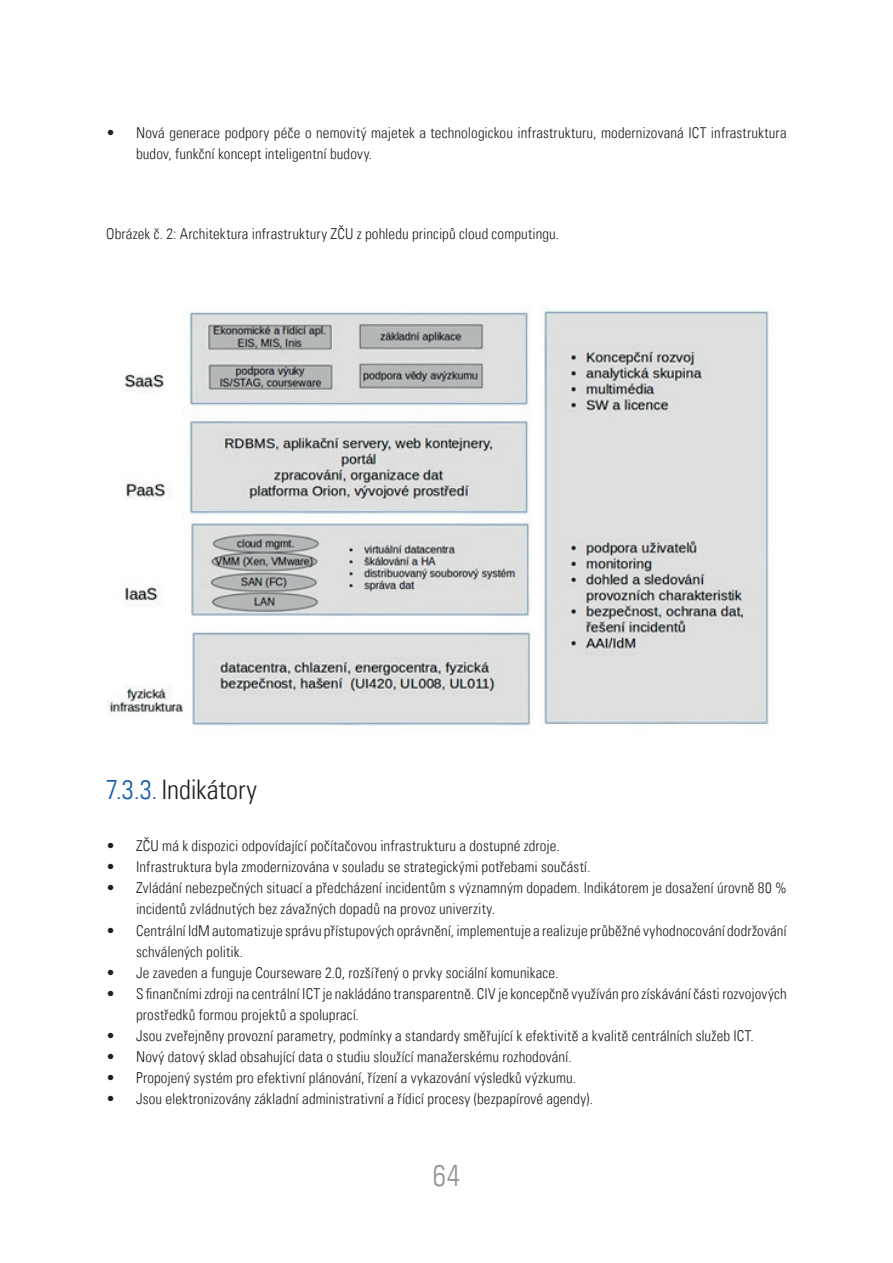
<style>
.page{position:relative;width:893px;height:1263px;background:#fff}
.page>*{position:absolute;margin:0;border:0;box-sizing:border-box;transform-origin:0 0}
.t1{font:30px "Univers Com 47 Light Cond";color:#939598}
.t2{font:27px "Univers Com 47 Light Cond";color:#231f20}
.t3{font:15px/21px "Univers Com 47 Light Cond";letter-spacing:.01em;color:#231f20}
.s1{color:#135cab}
</style>
<div class="page">
<img style="left:106px;top:310px;width:663px;height:416px">
<p class="t3" style="left:136px;top:123px;width:652px;text-indent:-30px">• Nová generace podpory péče o nemovitý majetek a technologickou infrastrukturu, modernizovaná ICT infrastruktura budov, funkční koncept inteligentní budovy.</p>
<p class="t3" style="left:106px;top:224px;width:454px">Obrázek č. 2: Architektura infrastruktury ZČU z pohledu principů cloud computingu.</p>
<h2 class="t2" style="left:106px;top:774px;width:152px"><span class="s1">7.3.3.</span> Indikátory</h2>
<p class="t3" style="left:106px;top:836px;width:455px">• ZČU má k dispozici odpovídající počítačovou infrastrukturu a dostupné zdroje.</p>
<p class="t3" style="left:106px;top:857px;width:486px">• Infrastruktura byla zmodernizována v souladu se strategickými potřebami součástí.</p>
<p class="t3" style="left:136px;top:878px;width:652px;text-indent:-30px">• Zvládání nebezpečných situací a předcházení incidentům s významným dopadem. Indikátorem je dosažení úrovně 80 % incidentů zvládnutých bez závažných dopadů na provoz univerzity.</p>
<p class="t3" style="left:136px;top:920px;width:652px;text-indent:-30px">• Centrální IdM automatizuje správu přístupových oprávnění, implementuje a realizuje průběžné vyhodnocování dodržování schválených politik.</p>
<p class="t3" style="left:106px;top:962px;width:454px">• Je zaveden a funguje Courseware 2.0, rozšířený o prvky sociální komunikace.</p>
<p class="t3" style="left:136px;top:983px;width:652px;text-indent:-30px">• S finančními zdroji na centrální ICT je nakládáno transparentně. CIV je koncepčně využíván pro získávání části rozvojových prostředků formou projektů a spoluprací.</p>
<p class="t3" style="left:106px;top:1025px;width:649px">• Jsou zveřejněny provozní parametry, podmínky a standardy směřující k efektivitě a kvalitě centrálních služeb ICT.</p>
<p class="t3" style="left:106px;top:1046px;width:467px">• Nový datový sklad obsahující data o studiu sloužící manažerskému rozhodování.</p>
<p class="t3" style="left:106px;top:1067px;width:471px">• Propojený systém pro efektivní plánování, řízení a vykazování výsledků výzkumu.</p>
<p class="t3" style="left:106px;top:1088px;width:488px">• Jsou elektronizovány základní administrativní a řídicí procesy (bezpapírové agendy).</p>
<h1 class="t1" style="left:433px;top:1158px;width:29px">64</h1>
</div>
